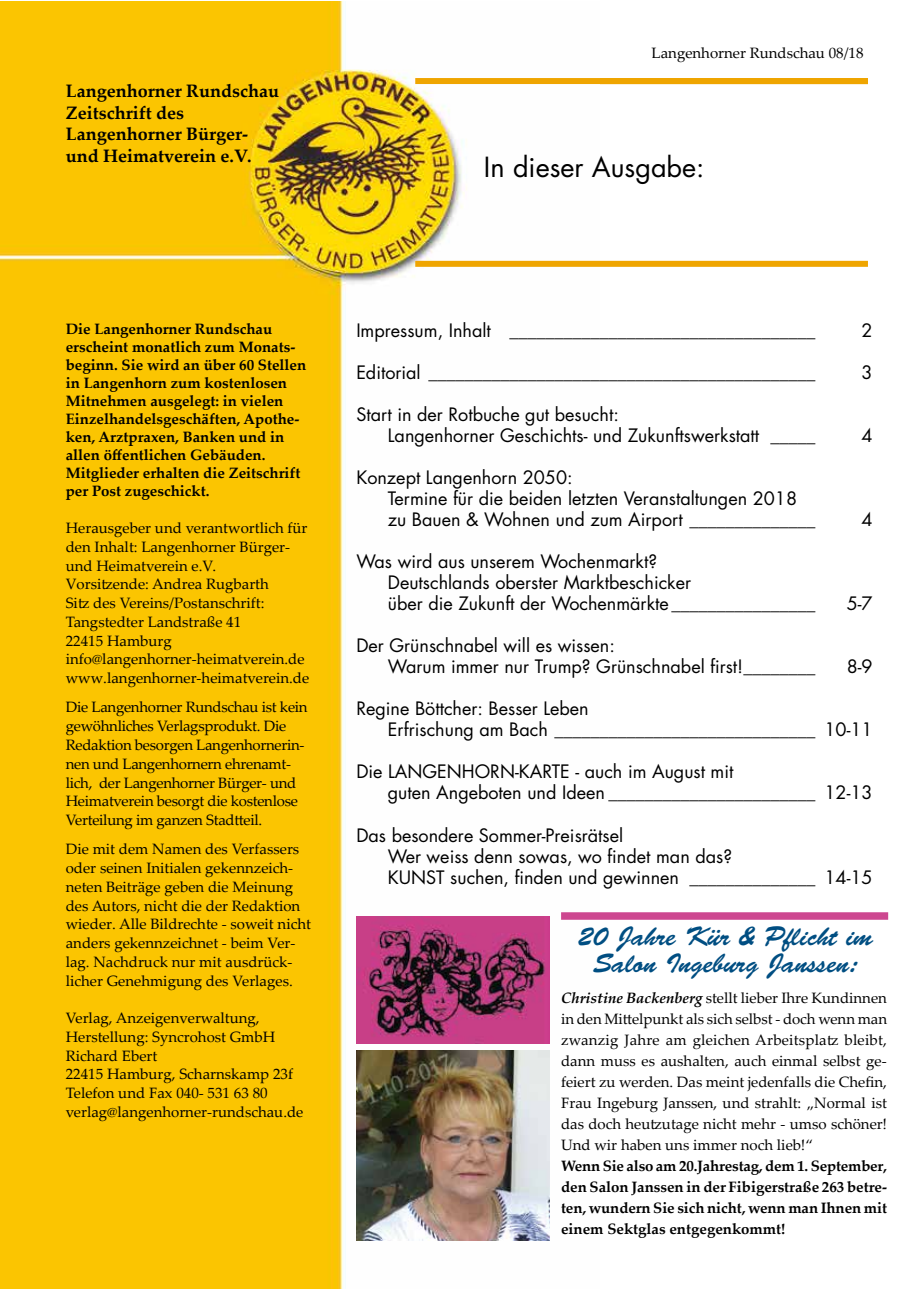
<style>
.page{position:relative;width:919px;height:1289px;background:#fff}
.page>*{position:absolute;margin:0;border:0;box-sizing:border-box;transform-origin:0 0}
.t1{font:27px/27px "Brush Script Std";color:#004e82;text-align:center}
.t2{font:27px "Futura";color:#000}
.t3{font:18px/21px "Futura";color:#000}
.t4{font:700 18px/21.6px "Palatino Linotype";color:#000}
.t5{font:15px/18.8px "Palatino Linotype";color:#000}
.t6{font:700 15px/18px "Palatino Linotype";color:#000}
.t7{font:15px/18.8px "Palatino Linotype";letter-spacing:-.02em;color:#000}
.s1{font-weight:700;font-style:italic}
</style>
<div class="page">
<img style="left:0;top:1px;width:599px;height:1287px">
<div style="left:415px;top:261px;width:452px;height:6px;background:#efa500"></div>
<div style="left:415px;top:78px;width:452px;height:6px;background:#efa500"></div>
<img style="left:356px;top:1050px;width:193px;height:190px">
<img style="left:356px;top:916px;width:193px;height:127px">
<div style="left:561px;top:912px;width:327px;height:7px;background:#cd4790"></div>
<p class="t4" style="left:66px;top:80px;width:215px">Langenhorner Rundschau<br>Zeitschrift des<br>Langenhorner Bürger&shy;und Heimatverein e.V.</p>
<p class="t5" style="left:651px;top:43px;width:213px">Langenhorner Rundschau 08/18</p>
<h1 class="t2" style="left:484px;top:150px;width:222px">In dieser Ausgabe:</h1>
<p class="t6" style="left:66px;top:319px;width:242px">Die Langenhorner Rundschau erscheint monatlich zum Monats&shy;beginn. Sie wird an über 60 Stellen in Langenhorn zum kostenlosen<br>Mitnehmen ausgelegt: in vielen<br>Einzelhandelsgeschäften, Apothe&shy;ken, Arztpraxen, Banken und in allen öffentlichen Gebäuden.<br>Mitglieder erhalten die Zeitschrift per Post zugeschickt.</p>
<p class="t5" style="left:66px;top:518px;width:245px">Herausgeber und verantwortlich für den Inhalt: Langenhorner Bürger&shy;und Heimatverein e.V.<br>Vorsitzende: Andrea Rugbarth<br>Sitz des Vereins/Postanschrift:<br>Tangstedter Landstraße 41<br>22415 Hamburg info@langenhorner-heimatverein.de www.langenhorner-heimatverein.de</p>
<p class="t7" style="left:66px;top:697px;width:243px">Die Langenhorner Rundschau ist kein gewöhnliches Verlagsprodukt. Die Redaktion besorgen Langenhornerin&shy;nen und Langenhornern ehrenamt&shy;lich, der Langenhorner Bürger- und Heimatverein besorgt die kostenlose Verteilung im ganzen Stadtteil.</p>
<p class="t5" style="left:66px;top:839px;width:247px">Die mit dem Namen des Verfassers oder seinen Initialen gekennzeich&shy;neten Beiträge geben die Meinung des Autors, nicht die der Redaktion wieder. Alle Bildrechte - soweit nicht anders gekennzeichnet - beim Ver&shy;lag. Nachdruck nur mit ausdrück&shy;licher Genehmigung des Verlages.</p>
<p class="t5" style="left:66px;top:1008px;width:239px">Verlag, Anzeigenverwaltung,<br>Herstellung: Syncrohost GmbH<br>Richard Ebert<br>22415 Hamburg, Scharnskamp 23f<br>Telefon und Fax 040- 531 63 80 verlag@langenhorner-rundschau.de</p>
<p class="t3" style="left:356px;top:320px;width:460px">Impressum, Inhalt __________________________________</p>
<p class="t3" style="left:861px;top:320px;width:13px">2</p>
<p class="t3" style="left:356px;top:362px;width:460px">Editorial ___________________________________________</p>
<p class="t3" style="left:861px;top:362px;width:13px">3</p>
<p class="t3" style="left:388px;top:404px;width:429px;text-indent:-31px">Start in der Rotbuche gut besucht:<br>Langenhorner Geschichts- und Zukunftswerkstatt _____</p>
<p class="t3" style="left:861px;top:425px;width:13px">4</p>
<p class="t3" style="left:388px;top:467px;width:429px;text-indent:-31px">Konzept Langenhorn 2050:<br>Termine für die beiden letzten Veranstaltungen 2018 zu Bauen &amp; Wohnen und zum Airport ______________</p>
<p class="t3" style="left:388px;top:551px;width:429px;text-indent:-31px">Was wird aus unserem Wochenmarkt?<br>Deutschlands oberster Marktbeschicker<br>über die Zukunft der Wochenmärkte ________________</p>
<p class="t3" style="left:861px;top:509px;width:13px">4</p>
<p class="t3" style="left:846px;top:593px;width:27px">5-7</p>
<p class="t3" style="left:388px;top:635px;width:429px;text-indent:-31px">Der Grünschnabel will es wissen:<br>Warum immer nur Trump? Grünschnabel first!________</p>
<p class="t3" style="left:846px;top:656px;width:27px">8-9</p>
<p class="t3" style="left:388px;top:698px;width:486px;text-indent:-31px">Regine Böttcher: Besser Leben<br>Erfrischung am Bach _____________________________ 10-11</p>
<p class="t3" style="left:388px;top:761px;width:486px;text-indent:-31px">Die LANGENHORN-KARTE - auch im August mit<br>guten Angeboten und Ideen _______________________ 12-13</p>
<p class="t3" style="left:388px;top:824px;width:486px;text-indent:-31px">Das besondere Sommer-Preisrätsel<br>Wer weiss denn sowas, wo findet man das?<br>KUNST suchen, finden und gewinnen ______________ 14-15</p>
<h1 class="t1" style="left:577px;top:923px;width:297px">20 Jahre Kür &amp; Pflicht im<br>Salon Ingeburg Janssen:</h1>
<p class="t5" style="left:561px;top:986px;width:327px;line-height:21px;text-align:justify"><span class="s1">Christine Backenberg</span> stellt lieber Ihre Kundinnen in den Mittelpunkt als sich selbst - doch wenn man zwanzig Jahre am gleichen Arbeitsplatz bleibt, dann muss es aushalten, auch einmal selbst ge&shy;feiert zu werden. Das meint jedenfalls die Chefin, Frau Ingeburg Janssen, und strahlt: „Normal ist das doch heutzutage nicht mehr - umso schöner!<br>Und wir haben uns immer noch lieb!“</p>
<p class="t6" style="left:561px;top:1154px;width:327px;line-height:21px;text-align:justify">Wenn Sie also am 20.Jahrestag, dem 1. September, den Salon Janssen in der Fibigerstraße 263 betre&shy;ten, wundern Sie sich nicht, wenn man Ihnen mit einem Sektglas entgegenkommt!</p>
</div>
